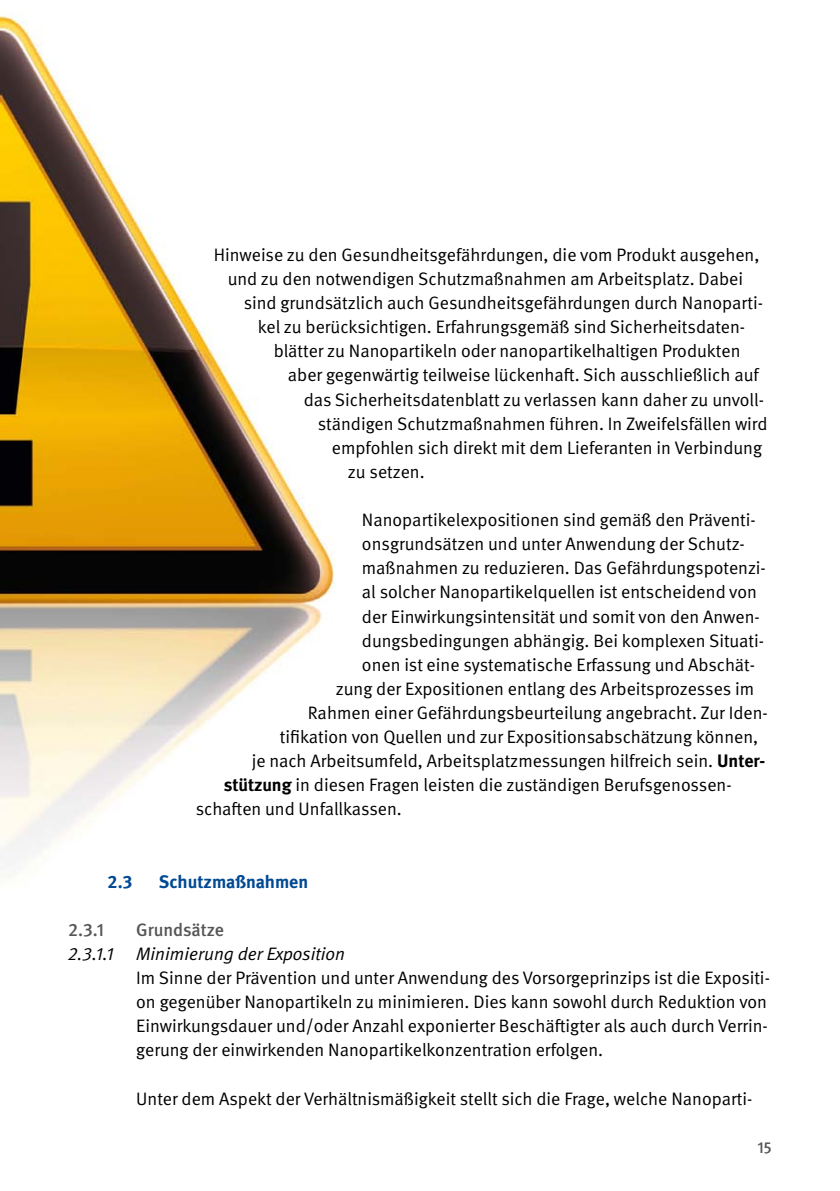
<style>
.page{position:relative;width:840px;height:1191px;background:#fff}
.page>*{position:absolute;margin:0;border:0;box-sizing:border-box;transform-origin:0 0}
.t1{font:18px/24.2px "DGUV Meta";color:#000}
.t2{font:italic 18px "DGUV Meta";color:#000}
.t3{font:700 18px "DGUV Meta";color:#004993}
.t4{font:500 18px "DGUV Meta";color:#565656}
.t5{font:500 16px "DGUV Meta";color:#565656}
.s1{font-weight:700}
</style>
<div class="page">
<img style="left:0;top:15px;width:335px;height:862px">
<p class="t1" style="left:214px;top:243px;width:547px">Hinweise zu den Gesundheitsgefährdungen, die vom Produkt ausgehen,</p>
<p class="t1" style="left:228px;top:267px;width:516px">und zu den notwendigen Schutzmaßnahmen am Arbeitsplatz. Dabei</p>
<p class="t1" style="left:244px;top:291px;width:520px">sind grundsätzlich auch Gesundheitsgefährdungen durch Nanoparti-</p>
<p class="t1" style="left:258px;top:315px;width:488px">kel zu berücksichtigen. Erfahrungsgemäß sind Sicherheitsdaten-</p>
<p class="t1" style="left:274px;top:339px;width:468px">blätter zu Nanopartikeln oder nanopartikelhaltigen Produkten</p>
<p class="t1" style="left:288px;top:363px;width:472px">aber gegenwärtig teilweise lückenhaft. Sich ausschließlich auf</p>
<p class="t1" style="left:304px;top:388px;width:461px">das Sicherheitsdatenblatt zu verlassen kann daher zu unvoll-</p>
<p class="t1" style="left:318px;top:412px;width:451px">ständigen Schutzmaßnahmen führen. In Zweifelsfällen wird</p>
<p class="t1" style="left:332px;top:436px;width:431px">empfohlen sich direkt mit dem Lieferanten in Verbindung</p>
<p class="t1" style="left:348px;top:460px;width:78px">zu setzen.</p>
<p class="t1" style="left:362px;top:508px;width:395px">Nanopartikelexpositionen sind gemäß den Präventi-</p>
<p class="t1" style="left:362px;top:532px;width:384px">onsgrundsätzen und unter Anwendung der Schutz-</p>
<p class="t1" style="left:362px;top:556px;width:405px">maßnahmen zu reduzieren. Das Gefährdungspotenzi-</p>
<p class="t1" style="left:362px;top:580px;width:396px">al solcher Nanopartikelquellen ist entscheidend von</p>
<p class="t1" style="left:362px;top:604px;width:399px">der Einwirkungsintensität und somit von den Anwen-</p>
<p class="t1" style="left:362px;top:629px;width:403px">dungsbedingungen abhängig. Bei komplexen Situati-</p>
<p class="t1" style="left:362px;top:653px;width:394px">onen ist eine systematische Erfassung und Abschät-</p>
<p class="t1" style="left:336px;top:677px;width:419px">zung der Expositionen entlang des Arbeitsprozesses im</p>
<p class="t1" style="left:308px;top:701px;width:461px">Rahmen einer Gefährdungsbeurteilung angebracht. Zur Iden-</p>
<p class="t1" style="left:280px;top:725px;width:479px">tifikation von Quellen und zur Expositionsabschätzung können,</p>
<p class="t1" style="left:252px;top:749px;width:514px">je nach Arbeitsumfeld, Arbeitsplatzmessungen hilfreich sein. <span class="s1">Unter-</span></p>
<p class="t1" style="left:224px;top:773px;width:509px"><span class="s1">stützung</span> in diesen Fragen leisten die zuständigen Berufsgenossen-</p>
<p class="t1" style="left:196px;top:797px;width:207px">schaften und Unfallkassen.</p>
<p class="t3" style="left:108px;top:870px;width:26px">2.3</p>
<p class="t3" style="left:159px;top:870px;width:151px">Schutzmaßnahmen</p>
<p class="t4" style="left:68px;top:919px;width:37px">2.3.1</p>
<p class="t4" style="left:136px;top:919px;width:89px">Grundsätze</p>
<p class="t2" style="left:68px;top:943px;width:278px">2.3.1.1 Minimierung der Exposition</p>
<p class="t1" style="left:136px;top:966px;width:634px">Im Sinne der Prävention und unter Anwendung des Vorsorgeprinzips ist die Expositi&shy;on gegenüber Nanopartikeln zu minimieren. Dies kann sowohl durch Reduktion von Einwirkungsdauer und/oder Anzahl exponierter Beschäftigter als auch durch Verrin&shy;gerung der einwirkenden Nanopartikelkonzentration erfolgen.</p>
<p class="t1" style="left:136px;top:1086px;width:617px">Unter dem Aspekt der Verhältnismäßigkeit stellt sich die Frage, welche Nanoparti-</p>
<p class="t5" style="left:757px;top:1137px;width:16px">15</p>
</div>
